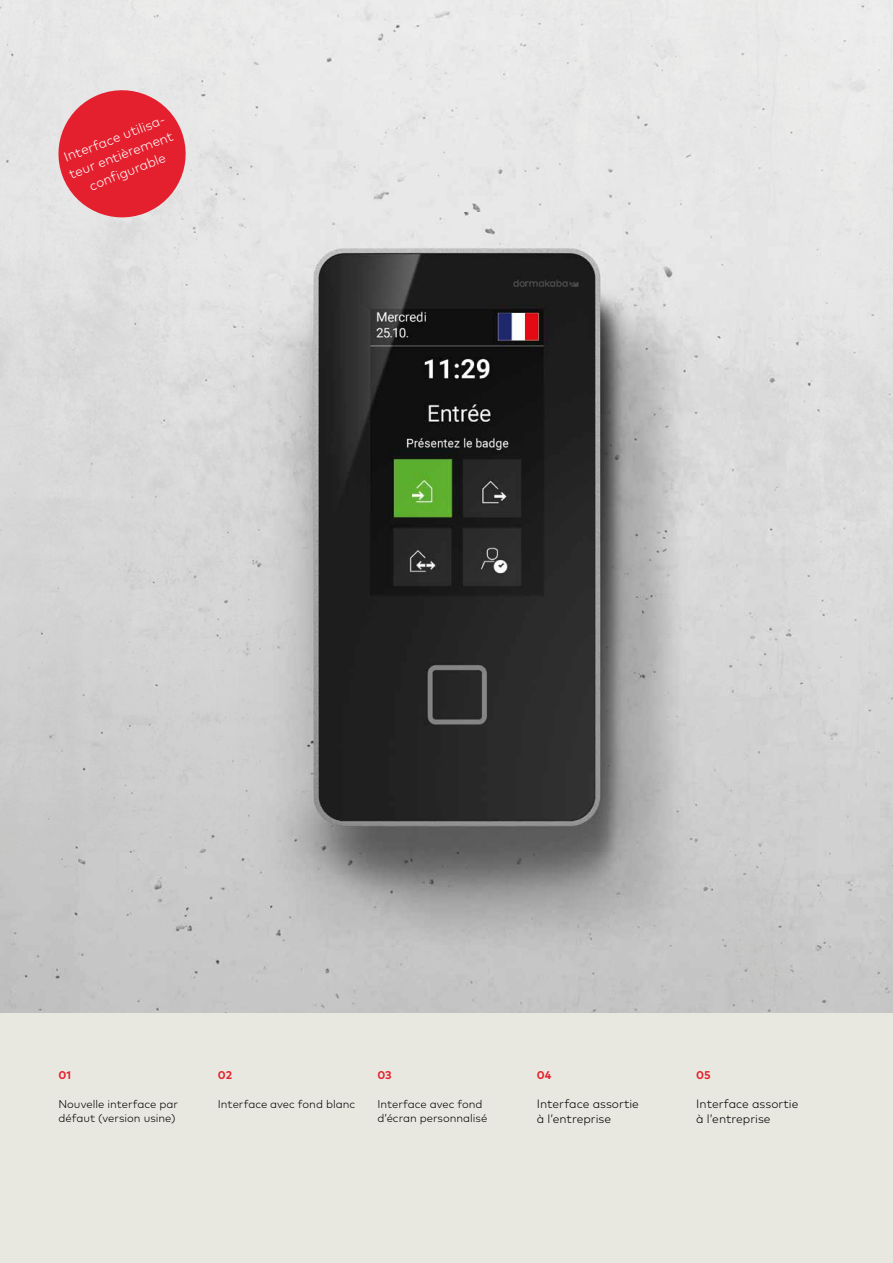
<style>
.page{position:relative;width:893px;height:1263px;background:#fff}
.page>*{position:absolute;margin:0;border:0;box-sizing:border-box;transform-origin:0 0}
.t1{font:300 13.5px/18px "Mark Pro";color:#fff;text-align:center}
.t2{font:300 12px/15px "Mark Pro";color:#000}
.t3{font:300 11.25px/14.2px "Mark Pro";color:#000}
.t4{font:700 11.25px "Mark Pro";color:#e5202e}
</style>
<div class="page">
<div style="left:0;top:1012px;width:893px;height:251px;background:#e9e8e0"></div>
<img style="left:0;top:0;width:893px;height:1012px">
<svg style="left:59px;top:990px;width:11px;height:8px"></svg>
<svg style="left:50px;top:82px;width:144px;height:144px;background:#e46c75"></svg>
<p class="t1" style="left:59px;top:148px;width:112px;rotate:-21deg">Interface utilisa&shy;teur entièrement configurable</p>
<p class="t4" style="left:58px;top:1066px;width:14px">01</p>
<p class="t3" style="left:58px;top:1095px;width:121px">Nouvelle interface par défaut (version usine)</p>
<p class="t4" style="left:218px;top:1066px;width:16px">02</p>
<p class="t3" style="left:218px;top:1095px;width:139px">Interface avec fond blanc</p>
<p class="t4" style="left:377px;top:1066px;width:16px">03</p>
<p class="t3" style="left:377px;top:1095px;width:112px">Interface avec fond d’écran personnalisé</p>
<p class="t4" style="left:537px;top:1066px;width:16px">04</p>
<p class="t2" style="left:537px;top:1096px;width:104px">Interface assortie à l’entreprise</p>
<p class="t4" style="left:696px;top:1066px;width:16px">05</p>
<p class="t2" style="left:696px;top:1096px;width:104px">Interface assortie à l’entreprise</p>
</div>
